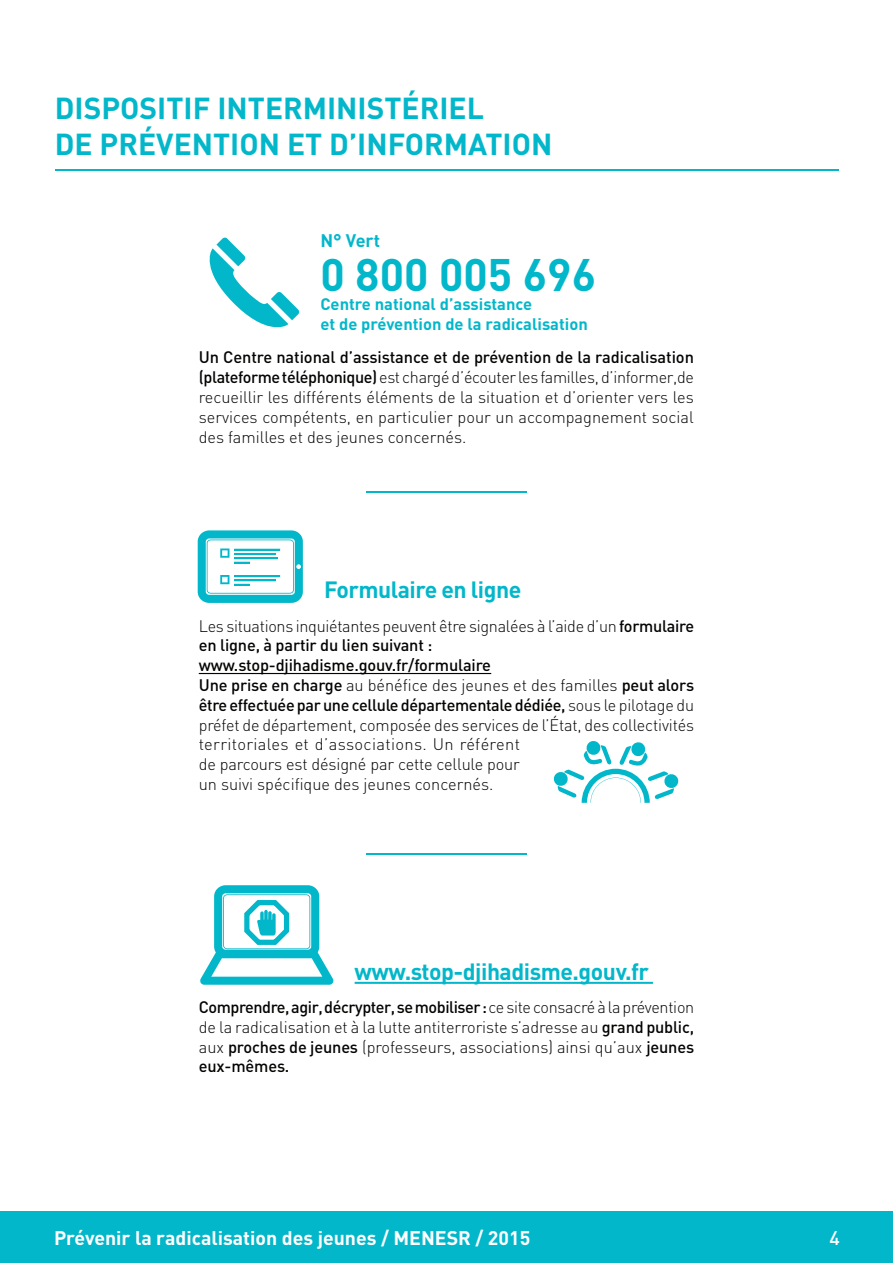
<style>
.page{position:relative;width:893px;height:1263px;background:#fff}
.page>*{position:absolute;margin:0;border:0;box-sizing:border-box;transform-origin:0 0}
.t1{font:700 45px "DIN";color:#03b7ca}
.t2{font:700 30px/36px "DIN";color:#03b7ca}
.t3{font:700 23.25px "DIN";letter-spacing:-.02em;color:#03b7ca}
.t4{font:700 19.5px "DIN";color:#fff}
.t5{font:500 19.5px "DIN";color:#fff}
.t6{font:700 18px "DIN";color:#03b7ca}
.t7{font:300 16.5px/19.8px "DIN";letter-spacing:-.01em;color:#040503;text-align:justify}
.t8{font:700 16.5px/19.8px "DIN";color:#03b7ca}
.s1{font-weight:500}
</style>
<div class="page">
<div style="left:0;top:1212px;width:893px;height:51px;background:#03b7ca"></div>
<hr style="left:199px;top:673px;width:292px;height:1px;background:#040503">
<hr style="left:355px;top:982px;width:298px;height:2px;background:#03b7ca">
<hr style="left:55px;top:169px;width:783px;height:1px;background:#03b7ca">
<hr style="left:366px;top:491px;width:160px;height:1px;background:#03b7ca">
<hr style="left:366px;top:853px;width:160px;height:1px;background:#03b7ca">
<svg style="left:209px;top:237px;width:91px;height:91px"></svg>
<svg style="left:553px;top:741px;width:126px;height:62px"></svg>
<svg style="left:200px;top:885px;width:133px;height:100px"></svg>
<svg style="left:198px;top:530px;width:105px;height:73px"></svg>
<h2 class="t2" style="left:55px;top:89px;width:499px">DISPOSITIF INTERMINISTÉRIEL<br>DE PRÉVENTION ET D’INFORMATION</h2>
<p class="t6" style="left:320px;top:229px;width:61px">N° Vert</p>
<h1 class="t1" style="left:320px;top:245px;width:277px">0 800 005 696</h1>
<p class="t8" style="left:320px;top:294px;width:269px">Centre national d’assistance<br>et de prévention de la radicalisation</p>
<p class="t7" style="left:199px;top:347px;width:497px"><span class="s1">Un Centre national d’assistance et de prévention de la radicalisation (plateforme téléphonique)</span> est chargé d’écouter les familles, d’informer,de recueillir les différents éléments de la situation et d’orienter vers les services compétents, en particulier pour un accompagnement social des familles et des jeunes concernés.</p>
<h3 class="t3" style="left:324px;top:575px;width:199px">Formulaire en ligne</h3>
<p class="t7" style="left:199px;top:616px;width:497px;text-align:left">Les situations inquiétantes peuvent être signalées à l’aide d’un <span class="s1">formulaire en ligne, à partir du lien suivant : www.stop-djihadisme.gouv.fr/formulaire<br>Une prise en charge</span> au bénéfice des jeunes et des familles <span class="s1">peut alors être effectuée par une cellule départementale dédiée,</span> sous le pilotage du préfet de département, composée des services de l’État, des collectivités territoriales et d’associations. Un référent<br>de parcours est désigné par cette cellule pour<br>un suivi spécifique des jeunes concernés.</p>
<h3 class="t3" style="left:355px;top:956px;width:296px">www.stop-djihadisme.gouv.fr</h3>
<p class="t7" style="left:199px;top:997px;width:497px"><span class="s1">Comprendre, agir, décrypter, se mobiliser:</span> ce site consacré à la prévention de la radicalisation et à la lutte antiterroriste s’adresse au <span class="s1">grand public, </span>aux <span class="s1">proches de jeunes</span> (professeurs, associations) ainsi qu’aux <span class="s1">jeunes eux-mêmes.</span></p>
<p class="t4" style="left:54px;top:1225px;width:478px">Prévenir la radicalisation des jeunes / MENESR / 2015</p>
<p class="t5" style="left:829px;top:1225px;width:12px">4</p>
</div>
